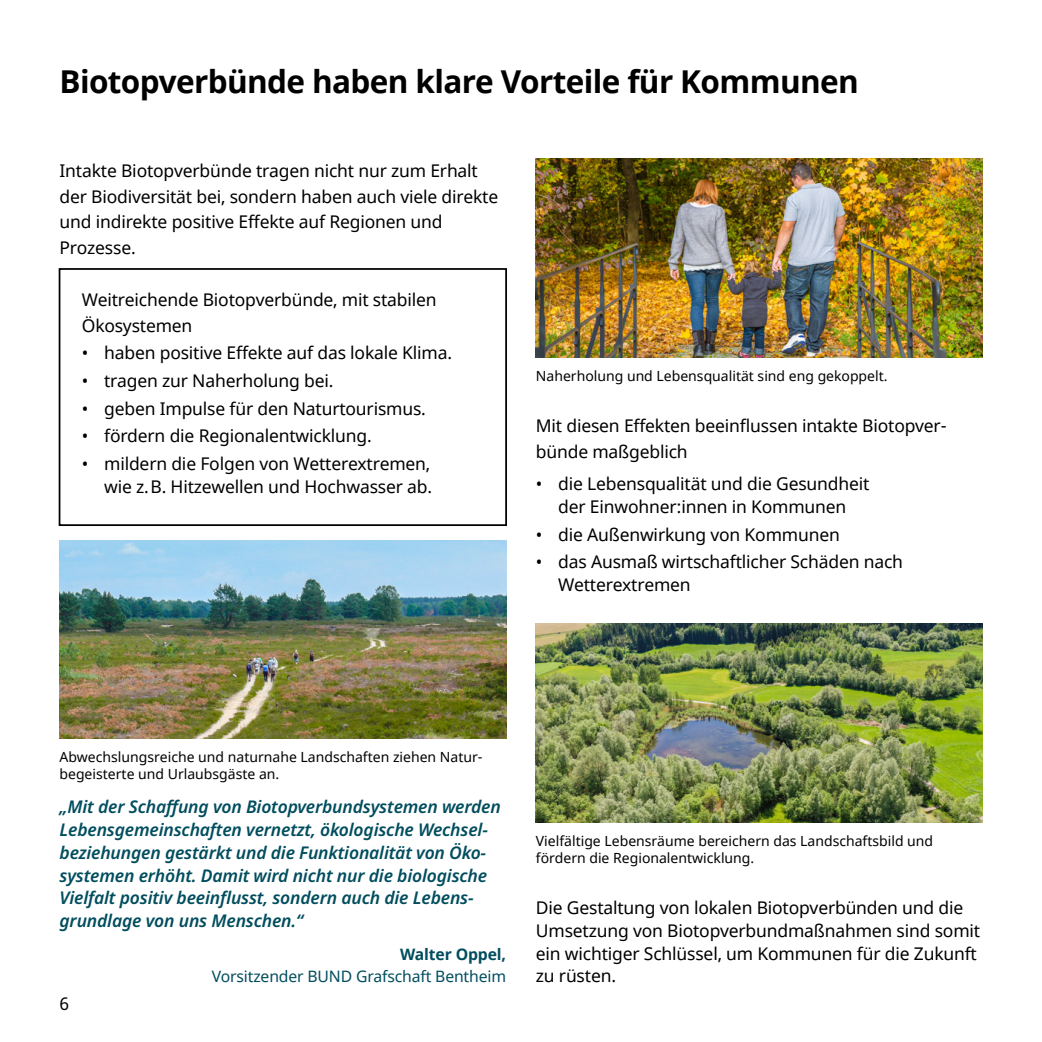
<style>
.page{position:relative;width:1042px;height:1042px;background:#fff}
.page>*{position:absolute;margin:0;border:0;box-sizing:border-box;transform-origin:0 0}
.Überschrift{font:700 31.5px "Noto Sans";letter-spacing:-.02em;color:#000}
.Fließtext{font:17.5px/22.8px "Noto Sans";letter-spacing:-.01em;color:#000}
.t1{font:italic 600 17.5px/22.8px "Noto Sans";letter-spacing:-.01em;color:#004d5e}
.t2{font:15.75px/22.8px "Noto Sans";letter-spacing:-.01em;color:#004d5e;text-align:right}
.Bildunterschrift{font:14px/16.8px "Noto Sans";color:#000}
.s1{font-weight:700}
</style>
<div class="page">
<div style="left:59px;top:268px;width:448px;height:258px;border:2px solid #000"></div>
<img style="left:60px;top:540px;width:446px;height:199px">
<img style="left:536px;top:159px;width:446px;height:198px">
<img style="left:536px;top:624px;width:446px;height:198px">
<p class="Überschrift" style="left:60px;top:60px;width:801px">Biotopverbünde haben klare Vorteile für Kommunen</p>
<p class="Fließtext" style="left:60px;top:159px;width:440px;line-height:25.4px">Intakte Biotopverbünde tragen nicht nur zum Erhalt der Biodiversität bei, sondern haben auch viele direkte und indirekte positive Effekte auf Regionen und Prozesse.</p>
<p class="Fließtext" style="left:82px;top:288px;width:356px;line-height:25.4px">Weitreichende Biotopverbünde, mit stabilen<br>Ökosystemen</p>
<p class="Fließtext" style="left:82px;top:342px;width:372px">• haben positive Effekte auf das lokale Klima.</p>
<p class="Fließtext" style="left:82px;top:370px;width:253px">• tragen zur Naherholung bei.</p>
<p class="Fließtext" style="left:82px;top:398px;width:346px">• geben Impulse für den Naturtourismus.</p>
<p class="Fließtext" style="left:82px;top:425px;width:291px">• fördern die Regionalentwicklung.</p>
<p class="Fließtext" style="left:82px;top:453px;width:352px;text-align:right">• mildern die Folgen von Wetterextremen, wie z.B. Hitzewellen und Hochwasser ab.</p>
<p class="Bildunterschrift" style="left:536px;top:368px;width:353px">Naherholung und Lebensqualität sind eng gekoppelt.</p>
<p class="Fließtext" style="left:536px;top:414px;width:412px;line-height:25.4px">Mit diesen Effekten beeinflussen intakte Biotopver&shy;bünde maßgeblich</p>
<p class="Fließtext" style="left:536px;top:473px;width:335px;text-align:center">• die Lebensqualität und die Gesundheit der Einwohner:innen in Kommunen</p>
<p class="Fließtext" style="left:536px;top:523px;width:305px">• die Außenwirkung von Kommunen</p>
<p class="Fließtext" style="left:558px;top:551px;width:346px;text-indent:-22px">• das Ausmaß wirtschaftlicher Schäden nach<br>Wetterextremen</p>
<p class="Bildunterschrift" style="left:60px;top:749px;width:425px">Abwechslungsreiche und naturnahe Landschaften ziehen Natur&shy;begeisterte und Urlaubsgäste an.</p>
<p class="t1" style="left:60px;top:796px;width:443px">„Mit der Schaffung von Biotopverbundsystemen werden Lebensgemeinschaften vernetzt, ökologische Wechsel&shy;beziehungen gestärkt und die Funktionalität von Öko&shy;systemen erhöht. Damit wird nicht nur die biologische Vielfalt positiv beeinflusst, sondern auch die Lebens&shy;grundlage von uns Menschen.“</p>
<p class="t2" style="left:212px;top:943px;width:296px"><span class="s1">Walter Oppel,<br></span>Vorsitzender BUND Grafschaft Bentheim</p>
<p class="Fließtext" style="left:60px;top:993px;width:11px">6</p>
<p class="Bildunterschrift" style="left:536px;top:833px;width:399px">Vielfältige Lebensräume bereichern das Landschaftsbild und fördern die Regionalentwicklung.</p>
<p class="Fließtext" style="left:536px;top:897px;width:446px">Die Gestaltung von lokalen Biotopverbünden und die Umsetzung von Biotopverbundmaßnahmen sind somit ein wichtiger Schlüssel, um Kommunen für die Zukunft zu rüsten.</p>
</div>
